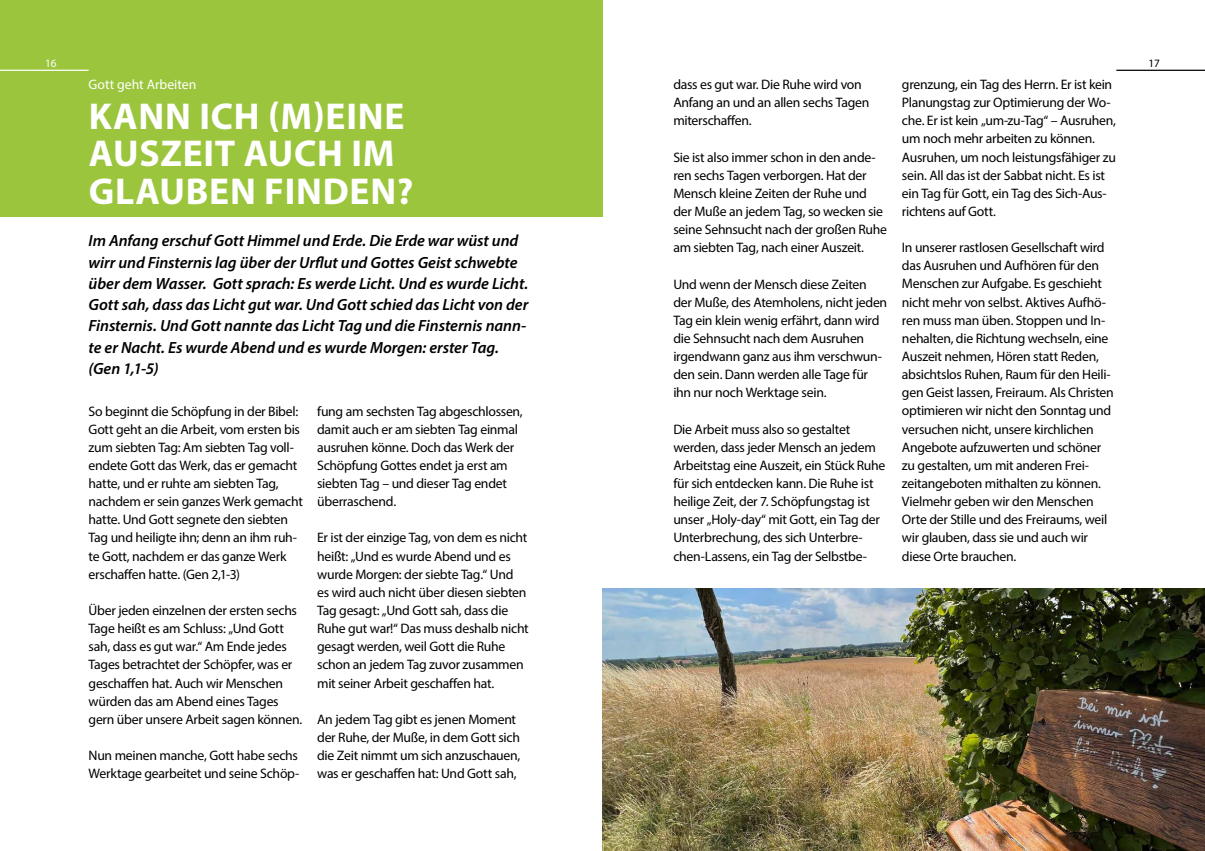
<style>
.page{position:relative;width:1205px;height:851px;background:#fff}
.page>*{position:absolute;margin:0;border:0;box-sizing:border-box;transform-origin:0 0}
.t1{font:700 37.5px/37.5px "Myriad Pro";letter-spacing:.02em;color:#fff}
.t2{font:italic 600 16.25px/21.2px "Myriad Pro";letter-spacing:-.005em;color:#000}
.t3{font:13.75px/18.1px "Myriad Pro";letter-spacing:-.02em;color:#000}
.t4{font:13.75px "Myriad Pro";color:#fff}
.t5{font:11.25px "Myriad Pro";color:#fff}
.t6{font:11.25px "Myriad Pro";color:#000}
</style>
<div class="page">
<div style="left:0;top:0;width:602px;height:216px;background:#9bc53c"></div>
<hr style="left:0;top:70px;width:89px;height:1px;background:#fff">
<hr style="left:1116px;top:70px;width:89px;height:1px;background:#000">
<img style="left:602px;top:588px;width:603px;height:262px">
<p class="t5" style="left:45px;top:56px;width:13px">16</p>
<p class="t4" style="left:89px;top:76px;width:109px">Gott geht Arbeiten</p>
<h1 class="t1" style="left:89px;top:96px;width:326px">KANN ICH (M)EINE<br>AUSZEIT AUCH IM<br>GLAUBEN FINDEN?</h1>
<p class="t2" style="left:89px;top:230px;width:441px">Im Anfang erschuf Gott Himmel und Erde. Die Erde war wüst und wirr und Finsternis lag über der Urflut und Gottes Geist schwebte über dem Wasser. Gott sprach: Es werde Licht. Und es wurde Licht.<br>Gott sah, dass das Licht gut war. Und Gott schied das Licht von der Finsternis. Und Gott nannte das Licht Tag und die Finsternis nann&shy;te er Nacht. Es wurde Abend und es wurde Morgen: erster Tag. (Gen 1,1-5)</p>
<p class="t3" style="left:317px;top:401px;width:207px">fung am sechsten Tag abgeschlossen, damit auch er am siebten Tag einmal ausruhen könne. Doch das Werk der<br>Schöpfung Gottes endet ja erst am siebten Tag – und dieser Tag endet überraschend.</p>
<p class="t3" style="left:317px;top:528px;width:213px">Er ist der einzige Tag, von dem es nicht heißt: „Und es wurde Abend und es wurde Morgen: der siebte Tag.“ Und es wird auch nicht über diesen siebten Tag gesagt: „Und Gott sah, dass die Ruhe gut war!“ Das muss deshalb nicht gesagt werden, weil Gott die Ruhe schon an jedem Tag zuvor zusammen mit seiner Arbeit geschaffen hat.</p>
<p class="t3" style="left:317px;top:709px;width:205px">An jedem Tag gibt es jenen Moment der Ruhe, der Muße, in dem Gott sich die Zeit nimmt um sich anzuschauen, was er geschaffen hat: Und Gott sah,</p>
<p class="t3" style="left:89px;top:401px;width:216px">So beginnt die Schöpfung in der Bibel:<br>Gott geht an die Arbeit, vom ersten bis zum siebten Tag: Am siebten Tag voll&shy;endete Gott das Werk, das er gemacht hatte, und er ruhte am siebten Tag, nachdem er sein ganzes Werk gemacht hatte. Und Gott segnete den siebten Tag und heiligte ihn; denn an ihm ruh&shy;te Gott, nachdem er das ganze Werk erschaffen hatte. (Gen 2,1-3)</p>
<p class="t3" style="left:89px;top:601px;width:215px">Über jeden einzelnen der ersten sechs Tage heißt es am Schluss: „Und Gott sah, dass es gut war.“ Am Ende jedes Tages betrachtet der Schöpfer, was er geschaffen hat. Auch wir Menschen würden das am Abend eines Tages gern über unsere Arbeit sagen können.</p>
<p class="t3" style="left:89px;top:746px;width:212px">Nun meinen manche, Gott habe sechs<br>Werktage gearbeitet und seine Schöp-</p>
<p class="t3" style="left:673px;top:75px;width:198px">dass es gut war. Die Ruhe wird von<br>Anfang an und an allen sechs Tagen miterschaffen.</p>
<p class="t3" style="left:673px;top:148px;width:215px">Sie ist also immer schon in den ande&shy;ren sechs Tagen verborgen. Hat der Mensch kleine Zeiten der Ruhe und der Muße an jedem Tag, so wecken sie seine Sehnsucht nach der großen Ruhe am siebten Tag, nach einer Auszeit.</p>
<p class="t3" style="left:673px;top:274px;width:215px">Und wenn der Mensch diese Zeiten der Muße, des Atemholens, nicht jeden Tag ein klein wenig erfährt, dann wird die Sehnsucht nach dem Ausruhen irgendwann ganz aus ihm verschwun&shy;den sein. Dann werden alle Tage für ihn nur noch Werktage sein.</p>
<p class="t3" style="left:673px;top:419px;width:214px">Die Arbeit muss also so gestaltet werden, dass jeder Mensch an jedem Arbeitstag eine Auszeit, ein Stück Ruhe für sich entdecken kann. Die Ruhe ist heilige Zeit, der 7. Schöpfungstag ist unser „Holy-day“ mit Gott, ein Tag der Unterbrechung, des sich Unterbre&shy;chen-Lassens, ein Tag der Selbstbe-</p>
<p class="t3" style="left:902px;top:75px;width:216px">grenzung, ein Tag des Herrn. Er ist kein Planungstag zur Optimierung der Wo&shy;che. Er ist kein „um-zu-Tag“ – Ausruhen, um noch mehr arbeiten zu können.<br>Ausruhen, um noch leistungsfähiger zu sein. All das ist der Sabbat nicht. Es ist ein Tag für Gott, ein Tag des Sich-Aus&shy;richtens auf Gott.</p>
<p class="t3" style="left:902px;top:238px;width:213px">In unserer rastlosen Gesellschaft wird das Ausruhen und Aufhören für den Menschen zur Aufgabe. Es geschieht nicht mehr von selbst. Aktives Aufhö&shy;ren muss man üben. Stoppen und In&shy;nehalten, die Richtung wechseln, eine Auszeit nehmen, Hören statt Reden, absichtslos Ruhen, Raum für den Heili&shy;gen Geist lassen, Freiraum. Als Christen optimieren wir nicht den Sonntag und versuchen nicht, unsere kirchlichen Angebote aufzuwerten und schöner zu gestalten, um mit anderen Frei&shy;zeitangeboten mithalten zu können.<br>Vielmehr geben wir den Menschen Orte der Stille und des Freiraums, weil wir glauben, dass sie und auch wir diese Orte brauchen.</p>
<p class="t6" style="left:1148px;top:56px;width:13px">17</p>
</div>
